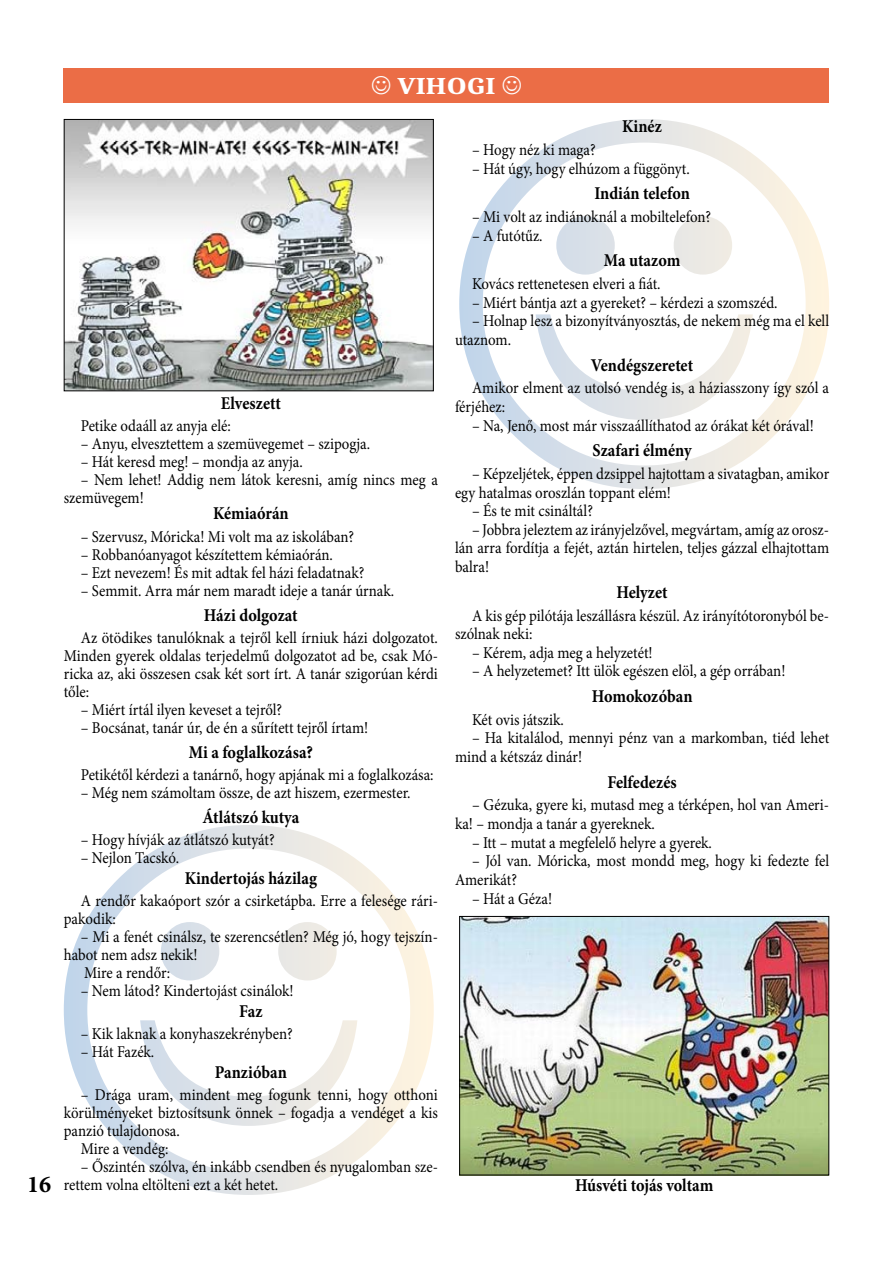
<style>
.page{position:relative;width:893px;height:1263px;background:#fff}
.page>*{position:absolute;margin:0;border:0;box-sizing:border-box;transform-origin:0 0}
.t1{font:700 24px "Caladea";color:#fff;scale:1.2 1}
.t2{font:700 24px "Minion Pro";color:#000}
.t3{font:700 18px "Minion Pro";color:#000;scale:.9 1}
.t4{font:16.5px/18.6px "Minion Pro";color:#000;scale:.9 1}
</style>
<div class="page">
<svg style="left:64px;top:825px;width:370px;height:370px"></svg>
<svg style="left:459px;top:119px;width:370px;height:370px"></svg>
<div style="left:64px;top:68px;width:765px;height:34px;background:#eb6d46"></div>
<img style="left:66px;top:121px;width:366px;height:268px">
<div style="left:64px;top:119px;width:370px;height:272px;border:1px solid #000"></div>
<img style="left:461px;top:918px;width:366px;height:255px">
<div style="left:459px;top:916px;width:370px;height:259px;border:1px solid #000"></div>
<h1 class="t2" style="left:27px;top:1167px;width:12px">16</h1>
<h1 class="t1" style="left:398px;top:72px;width:83px">VIHOGI</h1>
<p class="t3" style="left:622px;top:114px;width:46px">Kinéz</p>
<p class="t3" style="left:221px;top:390px;width:68px">Elveszett</p>
<p class="t4" style="left:81px;top:416px;width:168px">Petike odaáll az anyja elé:</p>
<p class="t4" style="left:81px;top:434px;width:323px">– Anyu, elvesztettem a szemüvegemet – szipogja.</p>
<p class="t4" style="left:81px;top:452px;width:248px">– Hát keresd meg! – mondja az anyja.</p>
<p class="t4" style="left:64px;top:471px;width:417px;line-height:18px;text-indent:17px">– Nem lehet! Addig nem látok keresni, amíg nincs meg a szemüvegem!</p>
<p class="t3" style="left:213px;top:501px;width:86px">Kémiaórán</p>
<p class="t4" style="left:81px;top:527px;width:305px">– Szervusz, Móricka! Mi volt ma az iskolában?</p>
<p class="t4" style="left:81px;top:545px;width:282px">– Robbanóanyagot készítettem kémiaórán.</p>
<p class="t4" style="left:81px;top:563px;width:317px">– Ezt nevezem! És mit adtak fel házi feladatnak?</p>
<p class="t4" style="left:81px;top:581px;width:350px">– Semmit. Arra már nem maradt ideje a tanár úrnak.</p>
<p class="t3" style="left:204px;top:602px;width:106px">Házi dolgozat</p>
<p class="t4" style="left:64px;top:629px;width:417px;line-height:18px;text-align:justify;text-indent:17px">Az ötödikes tanulóknak a tejről kell írniuk házi dolgozatot.<br>Minden gyerek oldalas terjedelmű dolgozatot ad be, csak Mó&shy;ricka az, aki összesen csak két sort írt. A tanár szigorúan kérdi tőle:</p>
<p class="t4" style="left:81px;top:700px;width:225px">– Miért írtál ilyen keveset a tejről?</p>
<p class="t4" style="left:81px;top:718px;width:321px">– Bocsánat, tanár úr, de én a sűrített tejről írtam!</p>
<p class="t3" style="left:189px;top:739px;width:140px">Mi a foglalkozása?</p>
<p class="t4" style="left:81px;top:766px;width:394px">Petikétől kérdezi a tanárnő, hogy apjának mi a foglalkozása:</p>
<p class="t4" style="left:81px;top:784px;width:368px">– Még nem számoltam össze, de azt hiszem, ezermester.</p>
<p class="t3" style="left:202px;top:805px;width:109px">Átlátszó kutya</p>
<p class="t4" style="left:81px;top:831px;width:217px">– Hogy hívják az átlátszó kutyát?</p>
<p class="t4" style="left:81px;top:849px;width:111px">– Nejlon Tacskó.</p>
<p class="t3" style="left:185px;top:866px;width:148px">Kindertojás házilag</p>
<p class="t4" style="left:64px;top:892px;width:417px;line-height:18px;text-indent:17px">A rendőr kakaóport szór a csirketápba. Erre a felesége rári&shy;pakodik:</p>
<p class="t4" style="left:81px;top:928px;width:398px">– Mi a fenét csinálsz, te szerencsétlen? Még jó, hogy tejszín-</p>
<p class="t4" style="left:64px;top:946px;width:150px">habot nem adsz nekik!</p>
<p class="t4" style="left:84px;top:964px;width:97px">Mire a rendőr:</p>
<p class="t4" style="left:81px;top:982px;width:238px">– Nem látod? Kindertojást csinálok!</p>
<p class="t3" style="left:239px;top:999px;width:28px">Faz</p>
<p class="t4" style="left:81px;top:1025px;width:237px">– Kik laknak a konyhaszekrényben?</p>
<p class="t4" style="left:81px;top:1043px;width:83px">– Hát Fazék.</p>
<p class="t3" style="left:215px;top:1060px;width:81px">Panzióban</p>
<p class="t4" style="left:81px;top:1086px;width:398px">– Drága uram, mindent meg fogunk tenni, hogy otthoni</p>
<p class="t4" style="left:64px;top:1104px;width:417px">körülményeket biztosítsunk önnek – fogadja a vendéget a kis</p>
<p class="t4" style="left:64px;top:1122px;width:130px">panzió tulajdonosa.</p>
<p class="t4" style="left:81px;top:1140px;width:99px">Mire a vendég:</p>
<p class="t4" style="left:64px;top:1158px;width:417px;line-height:18px;text-indent:17px">– Őszintén szólva, én inkább csendben és nyugalomban sze&shy;rettem volna eltölteni ezt a két hetet.</p>
<p class="t4" style="left:472px;top:141px;width:139px">– Hogy néz ki maga?</p>
<p class="t4" style="left:472px;top:159px;width:243px">– Hát úgy, hogy elhúzom a függönyt.</p>
<p class="t3" style="left:594px;top:181px;width:108px">Indián telefon</p>
<p class="t4" style="left:472px;top:208px;width:267px">– Mi volt az indiánoknál a mobiltelefon?</p>
<p class="t4" style="left:472px;top:226px;width:80px">– A futótűz.</p>
<p class="t3" style="left:604px;top:248px;width:87px">Ma utazom</p>
<p class="t4" style="left:472px;top:275px;width:211px">Kovács rettenetesen elveri a fiát.</p>
<p class="t4" style="left:472px;top:293px;width:341px">– Miért bántja azt a gyereket? – kérdezi a szomszéd.</p>
<p class="t4" style="left:455px;top:312px;width:417px;text-indent:17px">– Holnap lesz a bizonyítványosztás, de nekem még ma el kell utaznom.</p>
<p class="t3" style="left:591px;top:352px;width:115px">Vendégszeretet</p>
<p class="t4" style="left:455px;top:379px;width:417px;text-indent:17px">Amikor elment az utolsó vendég is, a háziasszony így szól a férjéhez:</p>
<p class="t4" style="left:472px;top:416px;width:381px">– Na, Jenő, most már visszaállíthatod az órákat két órával!</p>
<p class="t3" style="left:592px;top:438px;width:112px">Szafari élmény</p>
<p class="t4" style="left:455px;top:465px;width:417px;text-indent:17px">– Képzeljétek, éppen dzsippel hajtottam a sivatagban, amikor egy hatalmas oroszlán toppant elém!</p>
<p class="t4" style="left:472px;top:502px;width:136px">– És te mit csináltál?</p>
<p class="t4" style="left:455px;top:520px;width:417px;text-align:justify;text-indent:17px">– Jobbra jeleztem az irányjelzővel, megvártam, amíg az orosz&shy;lán arra fordítja a fejét, aztán hirtelen, teljes gázzal elhajtottam balra!</p>
<p class="t3" style="left:616px;top:579px;width:59px">Helyzet</p>
<p class="t4" style="left:455px;top:606px;width:417px;text-indent:17px">A kis gép pilótája leszállásra készül. Az irányítótoronyból be&shy;szólnak neki:</p>
<p class="t4" style="left:472px;top:643px;width:202px">– Kérem, adja meg a helyzetét!</p>
<p class="t4" style="left:472px;top:662px;width:350px">– A helyzetemet? Itt ülök egészen elöl, a gép orrában!</p>
<p class="t3" style="left:592px;top:683px;width:114px">Homokozóban</p>
<p class="t4" style="left:472px;top:710px;width:104px">Két ovis játszik.</p>
<p class="t4" style="left:455px;top:729px;width:417px;text-indent:17px">– Ha kitalálod, mennyi pénz van a markomban, tiéd lehet mind a kétszáz dinár!</p>
<p class="t3" style="left:607px;top:769px;width:79px">Felfedezés</p>
<p class="t4" style="left:455px;top:796px;width:417px;text-indent:17px">– Gézuka, gyere ki, mutasd meg a térképen, hol van Ameri&shy;ka! – mondja a tanár a gyereknek.</p>
<p class="t4" style="left:472px;top:833px;width:268px">– Itt – mutat a megfelelő helyre a gyerek.</p>
<p class="t4" style="left:455px;top:852px;width:417px;text-indent:17px">– Jól van. Móricka, most mondd meg, hogy ki fedezte fel<br>Amerikát?</p>
<p class="t4" style="left:472px;top:889px;width:91px">– Hát a Géza!</p>
<p class="t3" style="left:575px;top:1172px;width:155px">Húsvéti tojás voltam</p>
</div>
